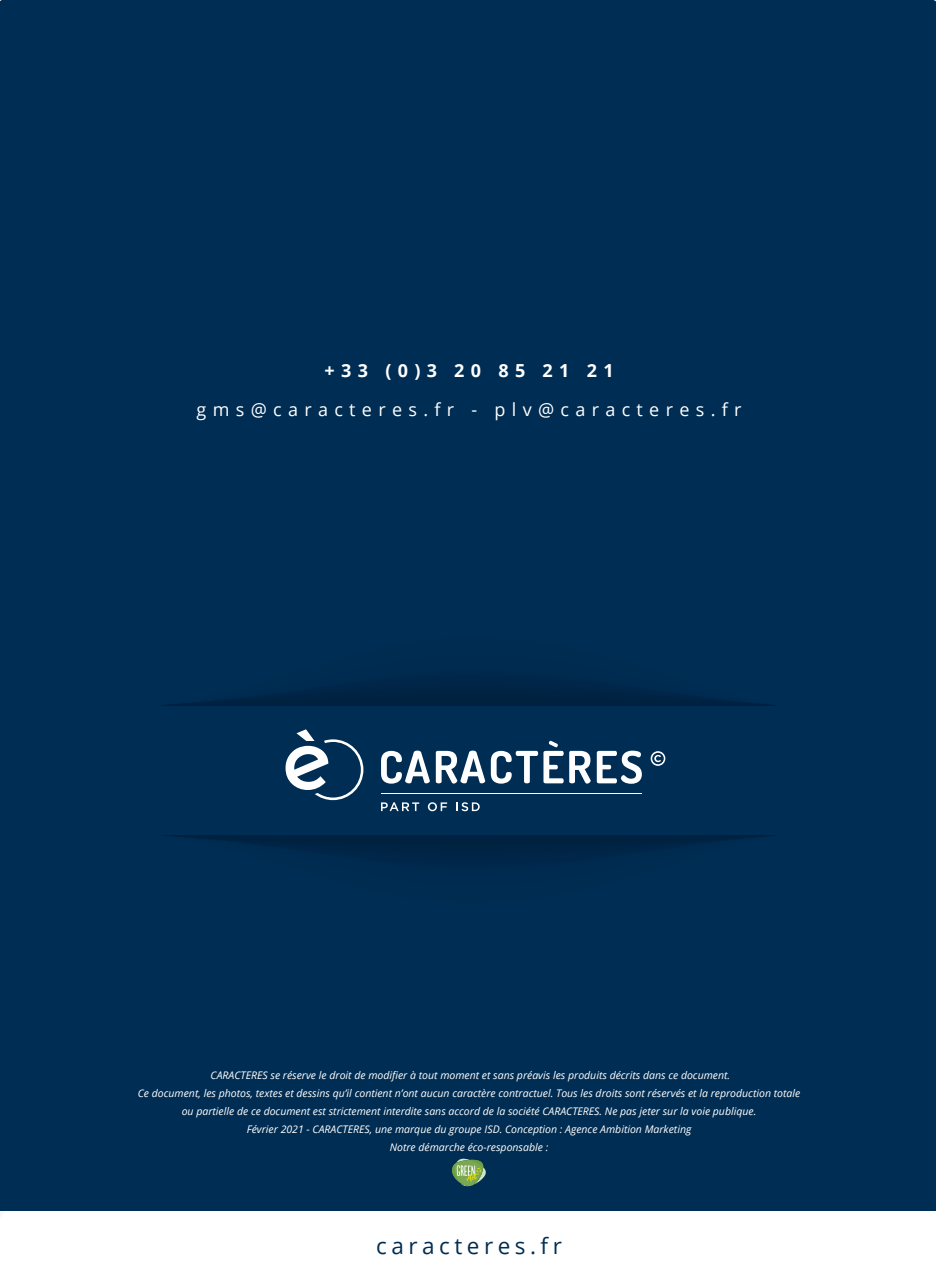
<style>
.page{position:relative;width:936px;height:1276px;background:#fff}
.page>*{position:absolute;margin:0;border:0;box-sizing:border-box;transform-origin:0 0}
.t1{font:22.5px "Open Sans";letter-spacing:.2em;color:#002d53}
.t2{font:18px/39px "Open Sans";letter-spacing:.35em;color:#fff;text-align:center}
.t3{font:italic 10.5px/18px "Open Sans";color:#fff;text-align:center}
.s1{font-weight:700}
</style>
<div class="page">
<div style="left:0;top:0;width:935px;height:1211px;background:#002d53"></div>
<svg style="left:452px;top:1158px;width:34px;height:28px"></svg>
<svg style="left:160px;top:638px;width:617px;height:67px;background:#00294e"></svg>
<svg style="left:160px;top:835px;width:617px;height:67px;background:#00294e"></svg>
<svg style="left:381px;top:750px;width:49px;height:33px"></svg>
<svg style="left:436px;top:750px;width:49px;height:33px"></svg>
<svg style="left:491px;top:741px;width:72px;height:42px"></svg>
<svg style="left:569px;top:751px;width:21px;height:32px"></svg>
<svg style="left:596px;top:750px;width:45px;height:34px"></svg>
<svg style="left:650px;top:751px;width:15px;height:15px"></svg>
<svg style="left:285px;top:729px;width:78px;height:71px"></svg>
<svg style="left:381px;top:802px;width:38px;height:9px"></svg>
<svg style="left:428px;top:802px;width:19px;height:9px"></svg>
<svg style="left:456px;top:802px;width:23px;height:9px"></svg>
<hr style="left:381px;top:792px;width:260px;height:1px;background:#fff">
<p class="t2" style="left:197px;top:351px;width:546px"><span class="s1">+33 (0)3 20 85 21 21 </span>gms@caracteres.fr - plv@caracteres.fr</p>
<p class="t3" style="left:138px;top:1066px;width:664px">CARACTERES se réserve le droit de modifier à tout moment et sans préavis les produits décrits dans ce document.<br>Ce document, les photos, textes et dessins qu’il contient n’ont aucun caractère contractuel. Tous les droits sont réservés et la reproduction totale ou partielle de ce document est strictement interdite sans accord de la société CARACTERES. Ne pas jeter sur la voie publique.<br>Février 2021 - CARACTERES, une marque du groupe ISD. Conception : Agence Ambition Marketing<br>Notre démarche éco-responsable :</p>
<p class="t1" style="left:376px;top:1230px;width:187px">caracteres.fr</p>
</div>
